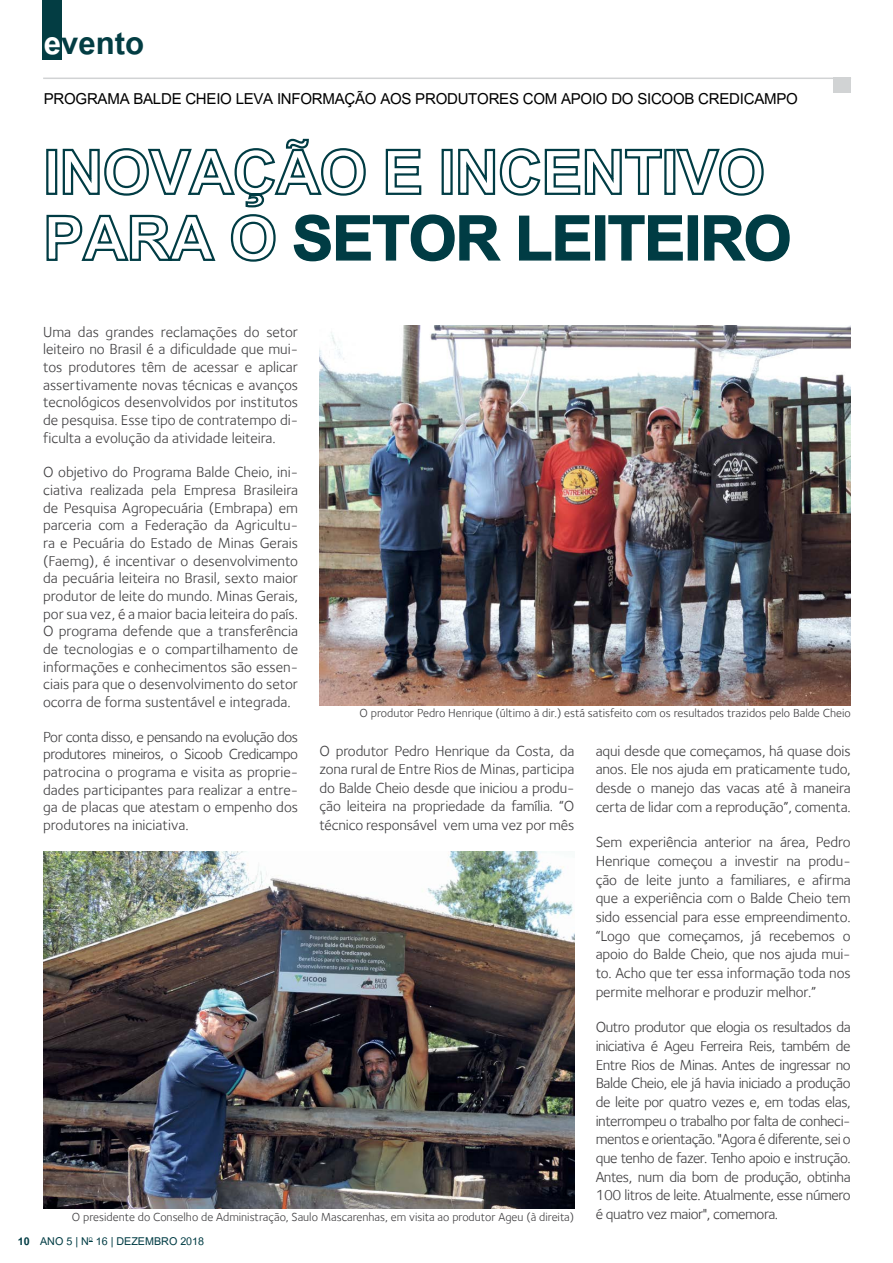
<style>
.page{position:relative;width:893px;height:1263px;background:#fff}
.page>*{position:absolute;margin:0;border:0;box-sizing:border-box;transform-origin:0 0}
.t1{font:700 85.5px "Utsaah";letter-spacing:-.01em;color:#003c44}
.t2{font:700 43.5px "Utsaah";color:#033d43}
.t3{font:21px "Utsaah";letter-spacing:-.01em;color:#000}
.t4{font:15px/17.7px "Foundry Sterling";letter-spacing:-.01em;color:#414042;text-align:justify}
.t5{font:15px "Foundry Sterling";letter-spacing:-.03em;color:#414042}
.t6{font:15px "Utsaah";color:#003c44}
.t7{font:700 15px "Utsaah";color:#003c44}
.t8{font:12px "Foundry Sterling";color:#414042}
.s1{color:#fff}
</style>
<div class="page">
<hr style="left:43px;top:78px;width:808px;height:1px;background:#d1d3d4">
<div style="left:834px;top:78px;width:17px;height:15px;background:#d1d3d4"></div>
<div style="left:43px;top:0;width:19px;height:60px;background:#033d43"></div>
<svg style="left:46px;top:138px;width:744px;height:124px"></svg>
<img style="left:43px;top:851px;width:531px;height:357px">
<img style="left:319px;top:326px;width:532px;height:379px">
<h2 class="t2" style="left:44px;top:21px;width:102px"><span class="s1">e</span>vento</h2>
<h3 class="t3" style="left:44px;top:88px;width:756px">PROGRAMA BALDE CHEIO LEVA INFORMAÇÃO AOS PRODUTORES COM APOIO DO SICOOB CREDICAMPO</h3>
<h1 class="t1" style="left:43px;top:196px;width:750px"><span class="s1">PARA O</span> SETOR LEITEIRO</h1>
<p class="t7" style="left:18px;top:1234px;width:13px">10</p>
<p class="t4" style="left:43px;top:322px;width:257px">Uma das grandes reclamações do setor leiteiro no Brasil é a dificuldade que mui&shy;tos produtores têm de acessar e aplicar assertivamente novas técnicas e avanços tecnológicos desenvolvidos por institutos de pesquisa. Esse tipo de contratempo di&shy;ficulta a evolução da atividade leiteira.</p>
<p class="t4" style="left:43px;top:463px;width:256px">O objetivo do Programa Balde Cheio, ini&shy;ciativa realizada pela Empresa Brasileira de Pesquisa Agropecuária (Embrapa) em parceria com a Federação da Agricultu&shy;ra e Pecuária do Estado de Minas Gerais (Faemg), é incentivar o desenvolvimento da pecuária leiteira no Brasil, sexto maior produtor de leite do mundo. Minas Gerais, por sua vez, é a maior bacia leiteira do país.<br>O programa defende que a transferência de tecnologias e o compartilhamento de informações e conhecimentos são essen&shy;ciais para que o desenvolvimento do setor ocorra de forma sustentável e integrada.</p>
<p class="t4" style="left:43px;top:728px;width:257px">Por conta disso, e pensando na evolução dos produtores mineiros, o Sicoob Credicampo patrocina o programa e visita as proprie&shy;dades participantes para realizar a entre&shy;ga de placas que atestam o empenho dos produtores na iniciativa.</p>
<p class="t8" style="left:360px;top:706px;width:492px">O produtor Pedro Henrique (último à dir.) está satisfeito com os resultados trazidos pelo Balde Cheio</p>
<p class="t4" style="left:319px;top:741px;width:256px;line-height:18.5px">O produtor Pedro Henrique da Costa, da zona rural de Entre Rios de Minas, participa do Balde Cheio desde que iniciou a produ&shy;ção leiteira na propriedade da família. “O técnico responsável vem uma vez por mês</p>
<p class="t4" style="left:596px;top:741px;width:257px;line-height:18.6px">aqui desde que começamos, há quase dois anos. Ele nos ajuda em praticamente tudo, desde o manejo das vacas até à maneira certa de lidar com a reprodução”, comenta.</p>
<p class="t4" style="left:596px;top:833px;width:256px;line-height:18.6px">Sem experiência anterior na área, Pedro Henrique começou a investir na produ&shy;ção de leite junto a familiares, e afirma que a experiência com o Balde Cheio tem sido essencial para esse empreendimento. “Logo que começamos, já recebemos o apoio do Balde Cheio, que nos ajuda mui&shy;to. Acho que ter essa informação toda nos permite melhorar e produzir melhor.”</p>
<p class="t4" style="left:596px;top:1018px;width:257px;line-height:18.6px">Outro produtor que elogia os resultados da iniciativa é Ageu Ferreira Reis, também de Entre Rios de Minas. Antes de ingressar no Balde Cheio, ele já havia iniciado a produção de leite por quatro vezes e, em todas elas, interrompeu o trabalho por falta de conheci&shy;mentos e orientação. "Agora é diferente, sei o que tenho de fazer. Tenho apoio e instrução.<br>Antes, num dia bom de produção, obtinha 100 litros de leite. Atualmente, esse número</p>
<p class="t8" style="left:72px;top:1210px;width:504px">O presidente do Conselho de Administração, Saulo Mascarenhas, em visita ao produtor Ageu (à direita)</p>
<p class="t5" style="left:596px;top:1205px;width:184px">é quatro vez maior", comemora.</p>
<p class="t6" style="left:40px;top:1234px;width:166px">ANO 5 | N<sup>O</sup> 16 | DEZEMBRO 2018</p>
</div>
